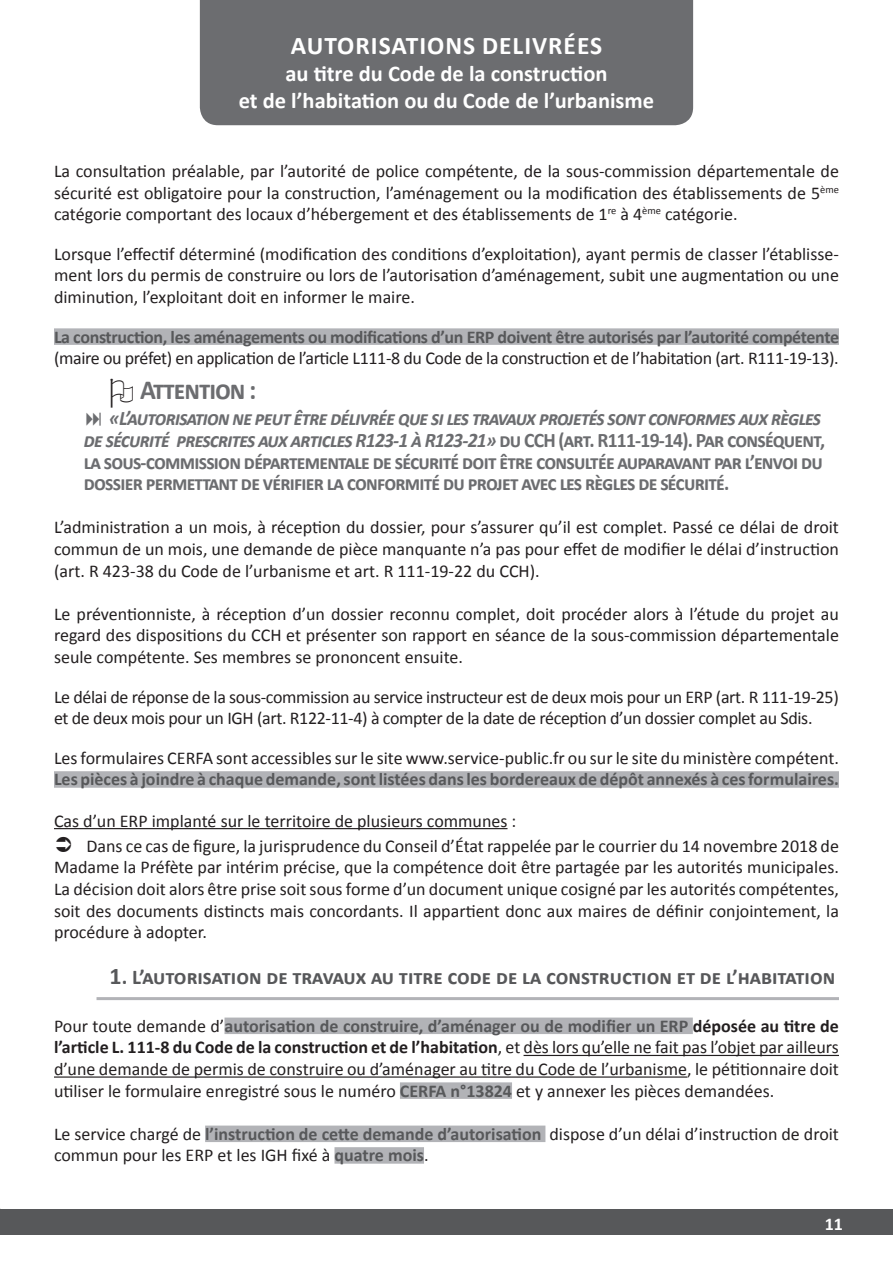
<style>
.page{position:relative;width:893px;height:1263px;background:#fff}
.page>*{position:absolute;margin:0;border:0;box-sizing:border-box;transform-origin:0 0}
.texte{font:700 27.6px "Calibri";letter-spacing:-.04em;color:#6c6d70;scale:.95 1}
.texte-2{font:700 25.5px "Calibri";letter-spacing:.04em;color:#fff}
.texte-3{font:700 22.5px "Calibri";color:#fff}
.titre_1{font:700 21px "Calibri";color:#57585a}
.t1{font:700 20.7px/21.6px "Calibri";letter-spacing:-.04em;color:#6c6d70;scale:.95 1}
.texte-4{font:18px/21.6px "Calibri";color:#231f20;text-align:justify}
.texte-5{font:18px/21.6px "Calibri";letter-spacing:-.02em;color:#231f20}
.t2{font:700 18px "Calibri";color:#fff}
.s1{font-weight:700;color:#57585a}
.s2{font-style:italic}
.s3{font-size:24px}
.s4{font-weight:700}
</style>
<div class="page">
<div style="left:0;top:1209px;width:893px;height:26px;background:#57585a"></div>
<div style="left:54px;top:328px;width:785px;height:17px;background:#b2b3b7"></div>
<div style="left:54px;top:771px;width:785px;height:17px;background:#b2b3b7"></div>
<hr style="left:54px;top:828px;width:453px;height:1px;background:#231f20">
<hr style="left:97px;top:997px;width:742px;height:3px;background:#b2b3b7">
<div style="left:224px;top:1017px;width:469px;height:17px;background:#b2b3b7"></div>
<hr style="left:524px;top:1055px;width:315px;height:1px;background:#231f20">
<hr style="left:54px;top:1076px;width:633px;height:2px;background:#231f20">
<div style="left:400px;top:1082px;width:112px;height:17px;background:#b2b3b7"></div>
<div style="left:205px;top:1125px;width:340px;height:17px;background:#b2b3b7"></div>
<div style="left:334px;top:1147px;width:90px;height:17px;background:#b2b3b7"></div>
<div style="left:200px;top:0;width:493px;height:125px;background:#6c6d70"></div>
<p class="texte-2" style="left:291px;top:29px;width:313px">AUTORISATIONS DELIVRÉES</p>
<p class="texte-3" style="left:285px;top:59px;width:324px">au titre du Code de la construction</p>
<p class="texte-3" style="left:239px;top:86px;width:417px">et de l’habitation ou du Code de l’urbanisme</p>
<p class="texte-4" style="left:54px;top:160px;width:786px">La consultation préalable, par l’autorité de police compétente, de la sous-commission départementale de sécurité est obligatoire pour la construction, l’aménagement ou la modification des établissements de 5<sup>ème </sup>catégorie comportant des locaux d’hébergement et des établissements de 1<sup>re</sup> à 4<sup>ème</sup> catégorie.</p>
<p class="texte-4" style="left:54px;top:243px;width:786px">Lorsque l’effectif déterminé (modification des conditions d’exploitation), ayant permis de classer l’établisse&shy;ment lors du permis de construire ou lors de l’autorisation d’aménagement, subit une augmentation ou une diminution, l’exploitant doit en informer le maire.</p>
<p class="texte-5" style="left:54px;top:326px;width:787px"><span class="s1">La construction, les aménagements ou modifications d’un ERP doivent être autorisés par l’autorité compétente </span>(maire ou préfet) en application de l’article L111-8 du Code de la construction et de l’habitation (art. R111-19-13).</p>
<p class="texte" style="left:140px;top:372px;width:124px">Attention :</p>
<p class="t1" style="left:84px;top:408px;width:782px;text-indent:26px"><span class="s2">«L’autorisation ne peut être délivrée que si les travaux projetés sont conformes aux règles de sécurité prescrites aux articles R123-1 à R123-21»</span> du CCH (art. R111-19-14). Par conséquent, la sous-commission départementale de sécurité doit être consultée auparavant par l’envoi du dossier permettant de vérifier la conformité du projet avec les règles de sécurité.</p>
<p class="texte-4" style="left:54px;top:517px;width:786px">L’administration a un mois, à réception du dossier, pour s’assurer qu’il est complet. Passé ce délai de droit commun de un mois, une demande de pièce manquante n’a pas pour effet de modifier le délai d’instruction (art. R 423-38 du Code de l’urbanisme et art. R 111-19-22 du CCH).</p>
<p class="texte-4" style="left:54px;top:603px;width:786px">Le préventionniste, à réception d’un dossier reconnu complet, doit procéder alors à l’étude du projet au regard des dispositions du CCH et présenter son rapport en séance de la sous-commission départementale seule compétente. Ses membres se prononcent ensuite.</p>
<p class="texte-5" style="left:54px;top:686px;width:786px">Le délai de réponse de la sous-commission au service instructeur est de deux mois pour un ERP (art. R 111-19-25) et de deux mois pour un IGH (art. R122-11-4) à compter de la date de réception d’un dossier complet au Sdis.</p>
<p class="texte-4" style="left:54px;top:747px;width:786px">Les formulaires CERFA sont accessibles sur le site www.service-public.fr ou sur le site du ministère compétent.<br><span class="s1">Les pièces à joindre à chaque demande, sont listées dans les bordereaux de dépôt annexés à ces formulaires.</span></p>
<p class="texte-4" style="left:54px;top:810px;width:464px">Cas d’un ERP implanté sur le territoire de plusieurs communes :</p>
<p class="texte-4" style="left:54px;top:835px;width:786px;text-indent:33px">Dans ce cas de figure, la jurisprudence du Conseil d’État rappelée par le courrier du 14 novembre 2018 de Madame la Préfète par intérim précise, que la compétence doit être partagée par les autorités municipales.<br>La décision doit alors être prise soit sous forme d’un document unique cosigné par les autorités compétentes, soit des documents distincts mais concordants. Il appartient donc aux maires de définir conjointement, la procédure à adopter.</p>
<p class="titre_1" style="left:110px;top:964px;width:727px"><span class="s3">1</span>. L’autorisation de travaux au titre code de la construction et de l’habitation</p>
<p class="texte-4" style="left:54px;top:1015px;width:786px">Pour toute demande d’<span class="s1">autorisation de construire, d’aménager ou de modifier un ERP</span> <span class="s4">déposée au titre de l’article L. 111-8 du Code de la construction et de l’habitation</span>, et dès lors qu’elle ne fait pas l’objet par ailleurs d’une demande de permis de construire ou d’aménager au titre du Code de l’urbanisme, le pétitionnaire doit utiliser le formulaire enregistré sous le numéro <span class="s1">CERFA n°13824</span> et y annexer les pièces demandées.</p>
<p class="texte-4" style="left:54px;top:1123px;width:786px">Le service chargé de <span class="s1">l’instruction de cette demande d’autorisation</span> dispose d’un délai d’instruction de droit commun pour les ERP et les IGH fixé à <span class="s1">quatre mois</span>.</p>
<p class="t2" style="left:825px;top:1212px;width:20px">11</p>
</div>
